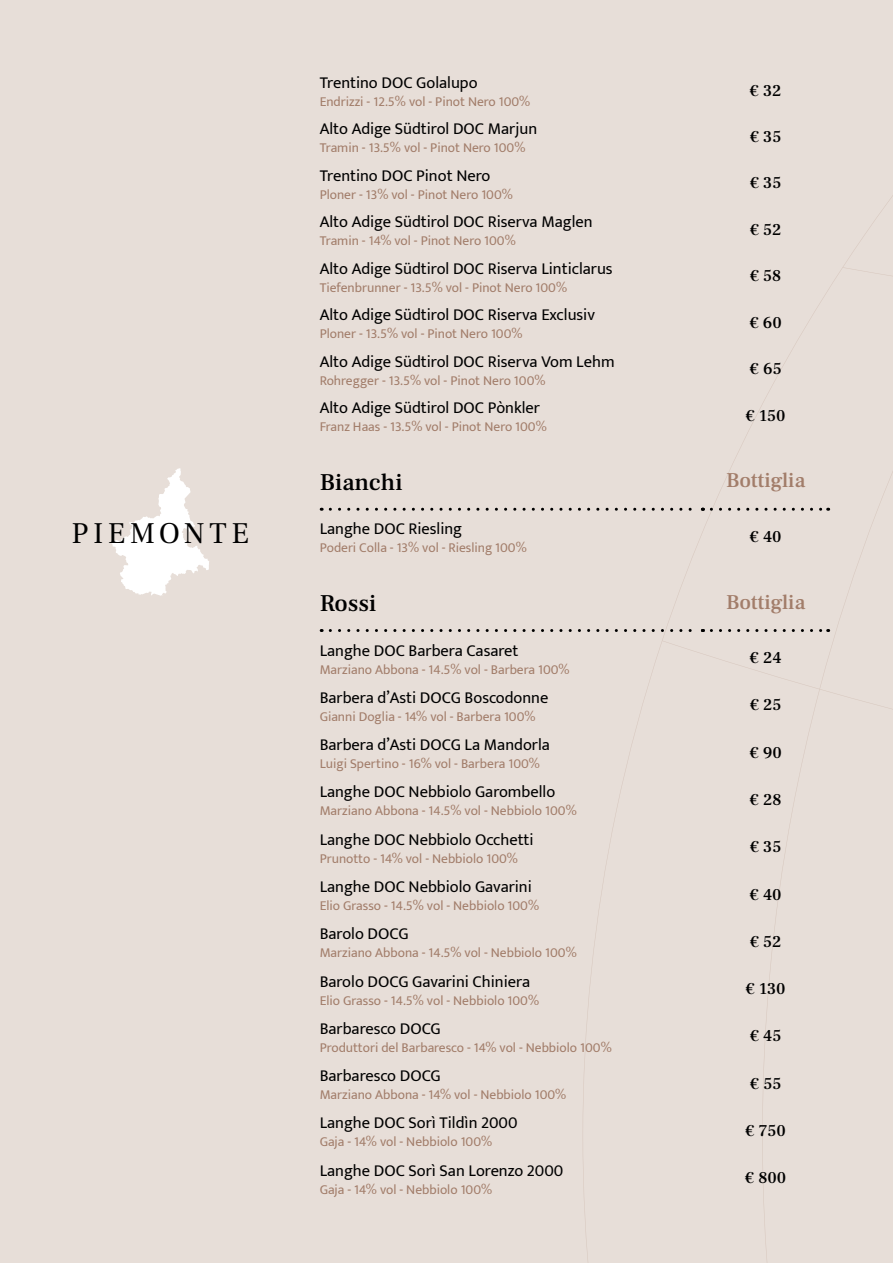
<style>
.page{position:relative;width:893px;height:1263px;background:#e7ded8}
.page>*{position:absolute;margin:0;border:0;box-sizing:border-box;transform-origin:0 0}
.t1{font:30px "Frank Ruhl Libre";letter-spacing:.15em;color:#000}
.t2{font:500 24px "Frank Ruhl Libre";color:#000}
.t3{font:500 21px "Frank Ruhl Libre";color:#a27d6a}
.t4{font:16.5px "Mukta";color:#000}
.t5{font:500 16.5px "Frank Ruhl Libre";color:#000}
.t6{font:13.5px "Mukta";color:#a27d6a}
</style>
<div class="page">
<svg style="left:583px;top:195px;width:310px;height:1066px"></svg>
<svg style="left:330px;top:508px;width:373px;height:3px"></svg>
<svg style="left:711px;top:508px;width:118px;height:3px"></svg>
<svg style="left:330px;top:629px;width:373px;height:3px"></svg>
<svg style="left:711px;top:629px;width:118px;height:3px"></svg>
<svg style="left:111px;top:468px;width:98px;height:128px"></svg>
<h1 class="t1" style="left:71px;top:514px;width:179px">PIEMONTE</h1>
<p class="t4" style="left:320px;top:73px;width:159px">Trentino DOC Golalupo</p>
<p class="t6" style="left:320px;top:93px;width:212px">Endrizzi - 12.5% vol - Pinot Nero 100%</p>
<p class="t4" style="left:320px;top:119px;width:219px">Alto Adige Südtirol DOC Marjun</p>
<p class="t6" style="left:320px;top:140px;width:207px">Tramin - 13.5% vol - Pinot Nero 100%</p>
<p class="t4" style="left:320px;top:165px;width:172px">Trentino DOC Pinot Nero</p>
<p class="t6" style="left:320px;top:186px;width:195px">Ploner - 13% vol - Pinot Nero 100%</p>
<p class="t4" style="left:320px;top:212px;width:274px">Alto Adige Südtirol DOC Riserva Maglen</p>
<p class="t6" style="left:320px;top:233px;width:198px">Tramin - 14% vol - Pinot Nero 100%</p>
<p class="t4" style="left:320px;top:258px;width:294px">Alto Adige Südtirol DOC Riserva Linticlarus</p>
<p class="t6" style="left:320px;top:279px;width:249px">Tiefenbrunner - 13.5% vol - Pinot Nero 100%</p>
<p class="t4" style="left:320px;top:305px;width:277px">Alto Adige Südtirol DOC Riserva Exclusiv</p>
<p class="t6" style="left:320px;top:326px;width:204px">Ploner - 13.5% vol - Pinot Nero 100%</p>
<p class="t4" style="left:320px;top:351px;width:296px">Alto Adige Südtirol DOC Riserva Vom Lehm</p>
<p class="t6" style="left:320px;top:372px;width:227px">Rohregger - 13.5% vol - Pinot Nero 100%</p>
<p class="t4" style="left:320px;top:398px;width:222px">Alto Adige Südtirol DOC Pònkler</p>
<p class="t6" style="left:320px;top:418px;width:229px">Franz Haas - 13.5% vol - Pinot Nero 100%</p>
<p class="t5" style="left:750px;top:80px;width:33px">€ 32</p>
<p class="t5" style="left:750px;top:126px;width:33px">€ 35</p>
<p class="t5" style="left:750px;top:173px;width:33px">€ 35</p>
<p class="t5" style="left:750px;top:219px;width:33px">€ 52</p>
<p class="t5" style="left:750px;top:265px;width:33px">€ 58</p>
<p class="t5" style="left:750px;top:312px;width:34px">€ 60</p>
<p class="t5" style="left:750px;top:358px;width:33px">€ 65</p>
<p class="t5" style="left:746px;top:405px;width:41px">€ 150</p>
<h2 class="t2" style="left:320px;top:467px;width:84px">Bianchi</h2>
<h3 class="t3" style="left:726px;top:467px;width:81px">Bottiglia</h3>
<p class="t4" style="left:320px;top:519px;width:144px">Langhe DOC Riesling</p>
<p class="t6" style="left:320px;top:540px;width:209px">Poderi Colla - 13% vol - Riesling 100%</p>
<p class="t5" style="left:750px;top:526px;width:33px">€ 40</p>
<h2 class="t2" style="left:320px;top:588px;width:58px">Rossi</h2>
<h3 class="t3" style="left:726px;top:588px;width:81px">Bottiglia</h3>
<p class="t4" style="left:320px;top:640px;width:200px">Langhe DOC Barbera Casaret</p>
<p class="t6" style="left:320px;top:661px;width:252px">Marziano Abbona - 14.5% vol - Barbera 100%</p>
<p class="t5" style="left:750px;top:647px;width:33px">€ 24</p>
<p class="t4" style="left:320px;top:687px;width:230px">Barbera d’Asti DOCG Boscodonne</p>
<p class="t6" style="left:320px;top:708px;width:217px">Gianni Doglia - 14% vol - Barbera 100%</p>
<p class="t4" style="left:320px;top:735px;width:232px">Barbera d’Asti DOCG La Mandorla</p>
<p class="t6" style="left:320px;top:755px;width:222px">Luigi Spertino - 16% vol - Barbera 100%</p>
<p class="t4" style="left:320px;top:782px;width:237px">Langhe DOC Nebbiolo Garombello</p>
<p class="t6" style="left:320px;top:803px;width:259px">Marziano Abbona - 14.5% vol - Nebbiolo 100%</p>
<p class="t4" style="left:320px;top:829px;width:215px">Langhe DOC Nebbiolo Occhetti</p>
<p class="t6" style="left:320px;top:850px;width:200px">Prunotto - 14% vol - Nebbiolo 100%</p>
<p class="t4" style="left:320px;top:876px;width:214px">Langhe DOC Nebbiolo Gavarini</p>
<p class="t6" style="left:320px;top:897px;width:221px">Elio Grasso - 14.5% vol - Nebbiolo 100%</p>
<p class="t4" style="left:320px;top:924px;width:90px">Barolo DOCG</p>
<p class="t6" style="left:320px;top:945px;width:259px">Marziano Abbona - 14.5% vol - Nebbiolo 100%</p>
<p class="t4" style="left:320px;top:971px;width:212px">Barolo DOCG Gavarini Chiniera</p>
<p class="t6" style="left:320px;top:992px;width:221px">Elio Grasso - 14.5% vol - Nebbiolo 100%</p>
<p class="t4" style="left:320px;top:1018px;width:123px">Barbaresco DOCG</p>
<p class="t6" style="left:320px;top:1039px;width:294px">Produttori del Barbaresco - 14% vol - Nebbiolo 100%</p>
<p class="t4" style="left:320px;top:1066px;width:123px">Barbaresco DOCG</p>
<p class="t6" style="left:320px;top:1086px;width:248px">Marziano Abbona - 14% vol - Nebbiolo 100%</p>
<p class="t4" style="left:320px;top:1113px;width:199px">Langhe DOC Sorì Tildìn 2000</p>
<p class="t6" style="left:320px;top:1134px;width:174px">Gaja - 14% vol - Nebbiolo 100%</p>
<p class="t4" style="left:320px;top:1160px;width:245px">Langhe DOC Sorì San Lorenzo 2000</p>
<p class="t6" style="left:320px;top:1181px;width:174px">Gaja - 14% vol - Nebbiolo 100%</p>
<p class="t5" style="left:750px;top:695px;width:33px">€ 25</p>
<p class="t5" style="left:750px;top:742px;width:34px">€ 90</p>
<p class="t5" style="left:750px;top:789px;width:33px">€ 28</p>
<p class="t5" style="left:750px;top:836px;width:33px">€ 35</p>
<p class="t5" style="left:750px;top:884px;width:33px">€ 40</p>
<p class="t5" style="left:750px;top:931px;width:33px">€ 52</p>
<p class="t5" style="left:746px;top:978px;width:41px">€ 130</p>
<p class="t5" style="left:750px;top:1025px;width:33px">€ 45</p>
<p class="t5" style="left:750px;top:1073px;width:33px">€ 55</p>
<p class="t5" style="left:746px;top:1120px;width:42px">€ 750</p>
<p class="t5" style="left:745px;top:1167px;width:43px">€ 800</p>
</div>
